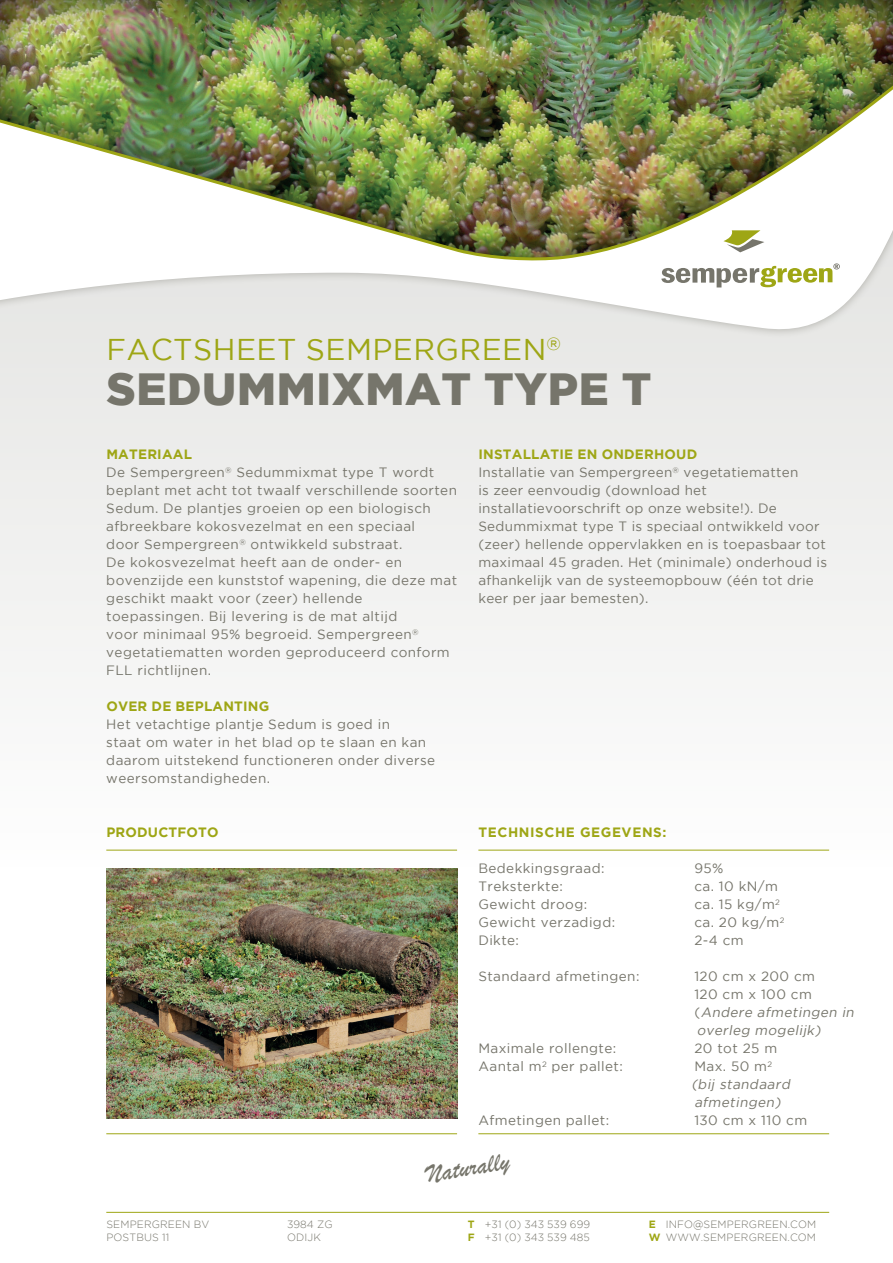
<style>
.page{position:relative;width:893px;height:1263px;background:#fff}
.page>*{position:absolute;margin:0;border:0;box-sizing:border-box;transform-origin:0 0}
.t1{font:900 45px "Gotham";letter-spacing:.015em;color:#76756b}
.t2{font:30px "Gotham";letter-spacing:.015em;color:#9ea615}
.t3{font:26.85px "Brush Script";color:#76756b}
.t4{font:13.5px/18px "Gotham";letter-spacing:.03em;color:#76756b}
.t5{font:italic 13.5px/18px "Gotham";color:#76756b}
.t6{font:700 13.5px "Gotham";letter-spacing:.015em;color:#9ea615}
.t7{font:700 13.5px "Gotham";letter-spacing:.045em;color:#9ea615}
.t8{font:300 10.5px/13.5px "Gotham";letter-spacing:.015em;color:#76756b}
.s1{font-weight:700;color:#9ea615}
.s2{font-style:normal}
</style>
<div class="page">
<div style="left:0;top:0;width:893px;height:1263px;background:linear-gradient(to right,#f7f7f6,#f9f9f8)"></div>
<hr style="left:106px;top:1212px;width:723px;height:1px;background:#9ea615">
<svg style="left:0;top:262px;width:893px;height:120px"></svg>
<svg style="left:661px;top:263px;width:179px;height:24px"></svg>
<img style="left:0;top:0;width:893px;height:262px">
<hr style="left:106px;top:850px;width:351px;height:1px;background:#9ea615">
<hr style="left:478px;top:850px;width:351px;height:1px;background:#9ea615">
<hr style="left:106px;top:1133px;width:351px;height:1px;background:#9ea615">
<hr style="left:478px;top:1133px;width:351px;height:1px;background:#9ea615">
<img style="left:106px;top:868px;width:351px;height:251px">
<h2 class="t2" style="left:107px;top:333px;width:456px">FACTSHEET SEMPERGREEN<sup>®</sup></h2>
<h1 class="t1" style="left:107px;top:363px;width:546px">SEDUMMIXMAT TYPE T</h1>
<p class="t4" style="left:106px;top:445px;width:352px"><span class="s1">MATERIAAL<br></span>De Sempergreen<sup>®</sup> Sedummixmat type T wordt beplant met acht tot twaalf verschillende soorten Sedum. De plantjes groeien op een biologisch afbreekbare kokosvezelmat en een speciaal<br>door Sempergreen<sup>®</sup> ontwikkeld substraat.<br>De kokosvezelmat heeft aan de onder- en bovenzijde een kunststof wapening, die deze mat geschikt maakt voor (zeer) hellende toepassingen. Bij levering is de mat altijd<br>voor minimaal 95% begroeid. Sempergreen<sup>® </sup>vegetatiematten worden geproduceerd conform FLL richtlijnen.</p>
<p class="t6" style="left:106px;top:698px;width:164px">OVER DE BEPLANTING</p>
<p class="t4" style="left:106px;top:715px;width:330px">Het vetachtige plantje Sedum is goed in<br>staat om water in het blad op te slaan en kan daarom uitstekend functioneren onder diverse weersomstandigheden.</p>
<p class="t6" style="left:106px;top:824px;width:114px">PRODUCTFOTO</p>
<p class="t4" style="left:478px;top:445px;width:350px"><span class="s1">INSTALLATIE EN ONDERHOUD<br></span>Installatie van Sempergreen<sup>®</sup> vegetatiematten<br>is zeer eenvoudig (download het installatievoorschrift op onze website!). De Sedummixmat type T is speciaal ontwikkeld voor (zeer) hellende oppervlakken en is toepasbaar tot maximaal 45 graden. Het (minimale) onderhoud is afhankelijk van de systeemopbouw (één tot drie keer per jaar bemesten).</p>
<p class="t7" style="left:478px;top:824px;width:189px">TECHNISCHE GEGEVENS:</p>
<p class="t4" style="left:478px;top:859px;width:128px">Bedekkingsgraad:</p>
<p class="t4" style="left:694px;top:859px;width:31px">95%</p>
<p class="t4" style="left:478px;top:877px;width:86px">Treksterkte:</p>
<p class="t4" style="left:694px;top:877px;width:85px">ca. 10 kN/m</p>
<p class="t4" style="left:478px;top:895px;width:110px">Gewicht droog:</p>
<p class="t4" style="left:694px;top:895px;width:87px">ca. 15 kg/m<sup>2</sup></p>
<p class="t4" style="left:478px;top:913px;width:138px">Gewicht verzadigd:</p>
<p class="t4" style="left:694px;top:913px;width:92px">ca. 20 kg/m<sup>2</sup></p>
<p class="t4" style="left:478px;top:931px;width:42px">Dikte:</p>
<p class="t4" style="left:694px;top:931px;width:51px">2-4 cm</p>
<p class="t4" style="left:478px;top:967px;width:163px">Standaard afmetingen:</p>
<p class="t5" style="left:694px;top:967px;width:164px"><span class="s2">120 cm x 200 cm<br>120 cm x 100 cm<br>(</span> Andere afmetingen in overleg mogelijk)</p>
<p class="t4" style="left:478px;top:1039px;width:139px">Maximale rollengte:</p>
<p class="t4" style="left:694px;top:1039px;width:84px">20 tot 25 m</p>
<p class="t4" style="left:478px;top:1057px;width:146px">Aantal m<sup>2</sup> per pallet:</p>
<p class="t5" style="left:691px;top:1057px;width:103px"><span class="s2">Max. 50 m</span><sup>2 </sup>(bij standaard afmetingen)</p>
<p class="t4" style="left:478px;top:1111px;width:132px">Afmetingen pallet:</p>
<p class="t4" style="left:694px;top:1111px;width:114px">130 cm x 110 cm</p>
<h3 class="t3" style="left:424px;top:1158px;width:85px;rotate:-10deg">Naturally</h3>
<p class="t8" style="left:468px;top:1217px;width:124px"><span class="s1">T</span> +31 (0) 343 539 699<br><span class="s1">F</span> +31 (0) 343 539 485</p>
<p class="t8" style="left:106px;top:1217px;width:105px">SEMPERGREEN BV<br>POSTBUS 11</p>
<p class="t8" style="left:287px;top:1217px;width:47px">3984 ZG<br>ODIJK</p>
<p class="t8" style="left:649px;top:1217px;width:169px"><span class="s1">E</span> INFO@SEMPERGREEN.COM<br><span class="s1">W</span> WWW.SEMPERGREEN.COM</p>
</div>
